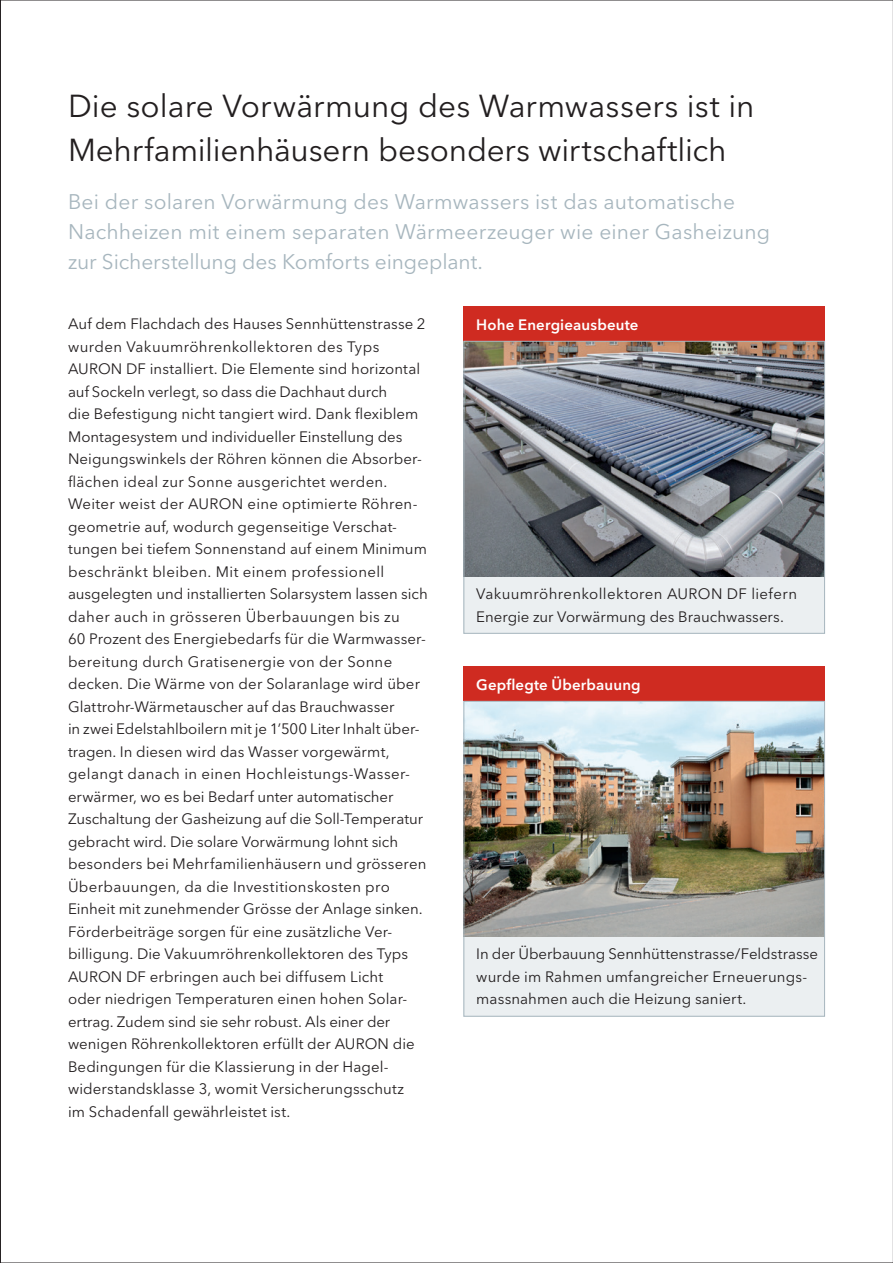
<style>
.page{position:relative;width:893px;height:1263px;background:#fff}
.page>*{position:absolute;margin:0;border:0;box-sizing:border-box;transform-origin:0 0}
.t1{font:31.5px/43.2px "Avenir Next LT Pro";color:#231f20}
.t2{font:21px/30px "Avenir Next LT Pro";letter-spacing:.01em;color:#a7b6be}
.t3{font:15px/22.5px "Avenir Next LT Pro";letter-spacing:.005em;color:#231f20}
.t4{font:600 15px "Avenir Next LT Pro";letter-spacing:.01em;color:#fff}
</style>
<div class="page">
<img style="left:465px;top:343px;width:358px;height:234px">
<div style="left:463px;top:307px;width:362px;height:34px;background:#cf2b21"></div>
<div style="left:463px;top:577px;width:362px;height:56px;background:#ebeff1"></div>
<div style="left:463px;top:341px;width:362px;height:293px;border:1px solid #a7b6be"></div>
<img style="left:465px;top:703px;width:358px;height:234px">
<div style="left:463px;top:667px;width:362px;height:34px;background:#cf2b21"></div>
<div style="left:463px;top:937px;width:362px;height:79px;background:#ebeff1"></div>
<div style="left:463px;top:701px;width:362px;height:315px;border:1px solid #a7b6be"></div>
<h1 class="t1" style="left:68px;top:85px;width:688px">Die solare Vorwärmung des Warmwassers ist in<br>Mehrfamilienhäusern besonders wirtschaftlich</h1>
<h2 class="t2" style="left:68px;top:187px;width:704px">Bei der solaren Vorwärmung des Warmwassers ist das automatische<br>Nachheizen mit einem separaten Wärmeerzeuger wie einer Gasheizung zur Sicherstellung des Komforts eingeplant.</h2>
<p class="t3" style="left:68px;top:313px;width:361px">Auf dem Flachdach des Hauses Sennhüttenstrasse 2 wurden Vakuumröhrenkollektoren des Typs AURON DF installiert. Die Elemente sind horizontal auf Sockeln verlegt, so dass die Dachhaut durch<br>die Befestigung nicht tangiert wird. Dank flexiblem Montagesystem und individueller Einstellung des Neigungswinkels der Röhren können die Absorber&shy;flächen ideal zur Sonne ausgerichtet werden.<br>Weiter weist der AURON eine optimierte Röhren&shy;geometrie auf, wodurch gegenseitige Verschat&shy;tungen bei tiefem Sonnenstand auf einem Minimum beschränkt bleiben. Mit einem professionell ausgelegten und installierten Solarsystem lassen sich daher auch in grösseren Überbauungen bis zu<br>60 Prozent des Energiebedarfs für die Warmwasser&shy;bereitung durch Gratisenergie von der Sonne decken. Die Wärme von der Solaranlage wird über Glattrohr-Wärmetauscher auf das Brauchwasser<br>in zwei Edelstahlboilern mit je 1’500 Liter Inhalt über&shy;tragen. In diesen wird das Wasser vorgewärmt, gelangt danach in einen Hochleistungs-Wasser&shy;erwärmer, wo es bei Bedarf unter automatischer Zuschaltung der Gasheizung auf die Soll-Temperatur gebracht wird. Die solare Vorwärmung lohnt sich besonders bei Mehrfamilienhäusern und grösseren Überbauungen, da die Investitionskosten pro Einheit mit zunehmender Grösse der Anlage sinken.<br>Förderbeiträge sorgen für eine zusätzliche Ver&shy;billigung. Die Vakuumröhrenkollektoren des Typs AURON DF erbringen auch bei diffusem Licht<br>oder niedrigen Temperaturen einen hohen Solar&shy;ertrag. Zudem sind sie sehr robust. Als einer der wenigen Röhrenkollektoren erfüllt der AURON die Bedingungen für die Klassierung in der Hagel&shy;widerstandsklasse 3, womit Versicherungsschutz<br>im Schadenfall gewährleistet ist.</p>
<p class="t4" style="left:476px;top:315px;width:164px">Hohe Energieausbeute</p>
<p class="t3" style="left:476px;top:583px;width:322px">Vakuumröhrenkollektoren AURON DF liefern<br>Energie zur Vorwärmung des Brauchwassers.</p>
<p class="t4" style="left:476px;top:675px;width:166px">Gepflegte Überbauung</p>
<p class="t3" style="left:476px;top:943px;width:343px">In der Überbauung Sennhüttenstrasse/Feldstrasse wurde im Rahmen umfangreicher Erneuerungs&shy;massnahmen auch die Heizung saniert.</p>
</div>
